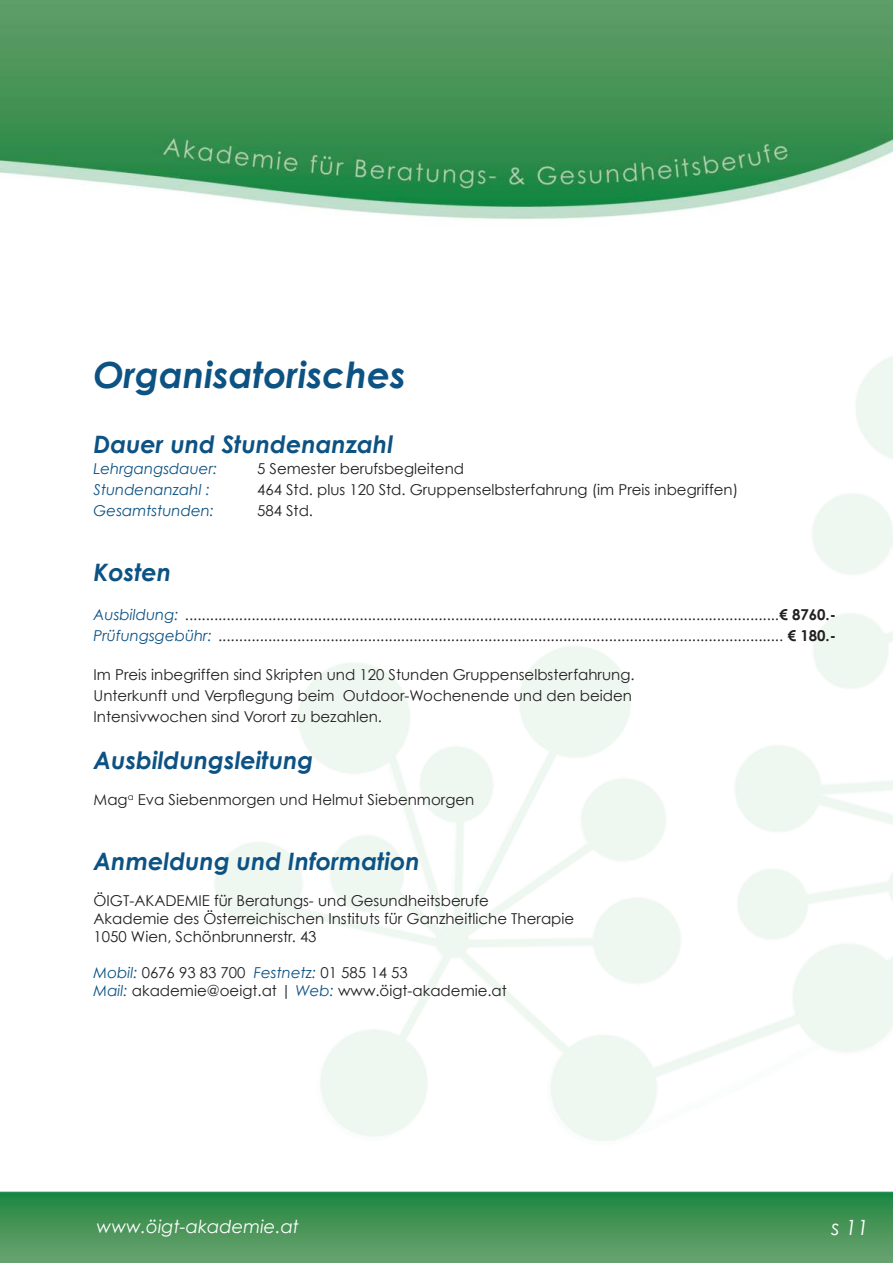
<style>
.page{position:relative;width:893px;height:1263px;background:#fff}
.page>*{position:absolute;margin:0;border:0;box-sizing:border-box;transform-origin:0 0}
.t1{font:italic 700 36px "Century Gothic";color:#0c5283}
.t2{font:italic 700 24px "Century Gothic";color:#0c5283}
.t3{font:italic 21px "Century Gothic";color:#fff}
.t4{font:italic 18px "Century Gothic";color:#fff}
.t5{font:15px/21px "Century Gothic";color:#221f1f}
.t6{font:italic 15px "Century Gothic";color:#0c5283}
.s1{font-style:italic;color:#0c5283}
.s2{font-weight:700}
</style>
<div class="page">
<img style="left:0;top:1191px;width:893px;height:72px">
<img style="left:0;top:0;width:893px;height:220px">
<h1 class="t1" style="left:94px;top:359px;width:314px">Organisatorisches</h1>
<h2 class="t2" style="left:94px;top:434px;width:301px">Dauer und Stundenanzahl</h2>
<p class="t6" style="left:94px;top:460px;width:125px">Lehrgangsdauer:</p>
<p class="t5" style="left:257px;top:459px;width:209px">5 Semester berufsbegleitend</p>
<p class="t6" style="left:94px;top:481px;width:118px">Stundenanzahl :</p>
<p class="t5" style="left:257px;top:480px;width:483px">464 Std. plus 120 Std. Gruppenselbsterfahrung (im Preis inbegriffen)</p>
<p class="t6" style="left:94px;top:502px;width:122px">Gesamtstunden:</p>
<p class="t5" style="left:257px;top:501px;width:58px">584 Std.</p>
<h2 class="t2" style="left:94px;top:561px;width:79px">Kosten</h2>
<p class="t5" style="left:94px;top:605px;width:744px"><span class="s1">Ausbildung:</span> ...............................................................................................................................................<span class="s2">€ 8760.-<br></span><span class="s1">Prüfungsgebühr:</span> ........................................................................................................................................ <span class="s2">€ 180.-</span></p>
<p class="t5" style="left:94px;top:665px;width:543px">Im Preis inbegriffen sind Skripten und 120 Stunden Gruppenselbsterfahrung.<br>Unterkunft und Verpflegung beim Outdoor-Wochenende und den beiden<br>Intensivwochen sind Vorort zu bezahlen.</p>
<h2 class="t2" style="left:94px;top:749px;width:221px">Ausbildungsleitung</h2>
<p class="t5" style="left:94px;top:790px;width:382px">Mag<sup>a</sup> Eva Siebenmorgen und Helmut Siebenmorgen</p>
<h2 class="t2" style="left:94px;top:850px;width:328px">Anmeldung und Information</h2>
<p class="t5" style="left:94px;top:892px;width:482px;line-height:18px">ÖIGT-AKADEMIE für Beratungs- und Gesundheitsberufe<br>Akademie des Österreichischen Instituts für Ganzheitliche Therapie<br>1050 Wien, Schönbrunnerstr. 43</p>
<p class="t5" style="left:94px;top:964px;width:415px;line-height:18px"><span class="s1">Mobil:</span> 0676 93 83 700 <span class="s1">Festnetz:</span> 01 585 14 53<br><span class="s1">Mail:</span> akademie@oeigt.at | <span class="s1">Web:</span> www.öigt-akademie.at</p>
<p class="t4" style="left:96px;top:1219px;width:204px">www.öigt-akademie.at</p>
<h3 class="t3" style="left:832px;top:1219px;width:39px">s 11</h3>
</div>
